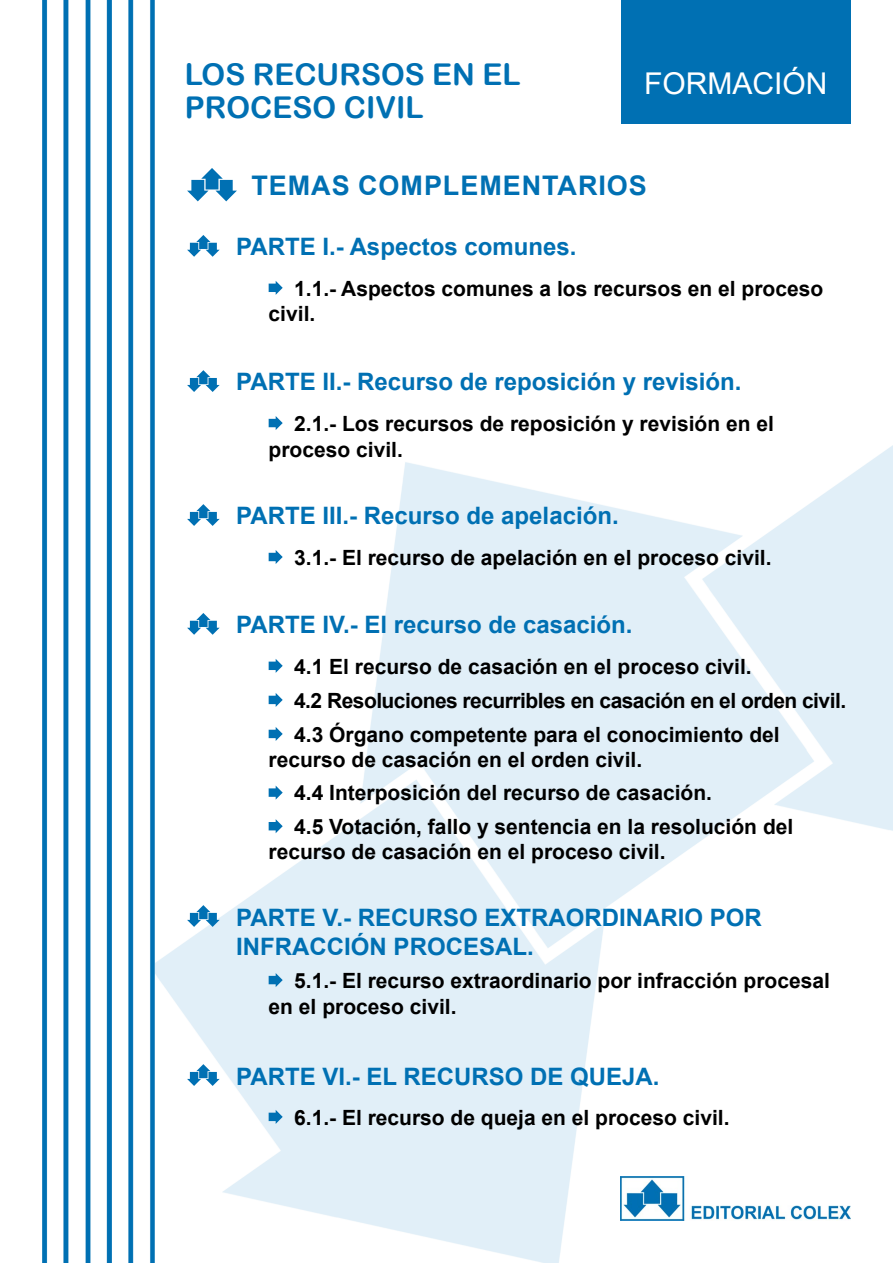
<style>
.page{position:relative;width:893px;height:1263px;background:#fff}
.page>*{position:absolute;margin:0;border:0;box-sizing:border-box;transform-origin:0 0}
.t1{font:30px "Arial Rounded MT Bold";color:#0070b3}
.t2{font:30px "Arial";color:#fff}
.t3{font:700 27px "Arial";letter-spacing:.035em;color:#0070b3}
.t4{font:700 24px/28.8px "Arial";color:#0070b3}
.t5{font:700 21px/33.8px "Arial";color:#000}
</style>
<div class="page">
<img style="left:155px;top:446px;width:738px;height:817px">
<div style="left:621px;top:0;width:229px;height:123px;background:#0070b3"></div>
<img style="left:620px;top:1176px;width:230px;height:44px">
<img style="left:43px;top:0;width:112px;height:1263px">
<svg style="left:187px;top:613px;width:33px;height:22px"></svg>
<svg style="left:187px;top:905px;width:33px;height:22px"></svg>
<svg style="left:187px;top:1064px;width:33px;height:22px"></svg>
<svg style="left:269px;top:659px;width:14px;height:15px"></svg>
<svg style="left:269px;top:693px;width:14px;height:15px"></svg>
<svg style="left:269px;top:727px;width:14px;height:15px"></svg>
<svg style="left:269px;top:786px;width:14px;height:14px"></svg>
<svg style="left:269px;top:819px;width:14px;height:15px"></svg>
<svg style="left:269px;top:973px;width:14px;height:15px"></svg>
<svg style="left:269px;top:1110px;width:14px;height:15px"></svg>
<svg style="left:187px;top:235px;width:33px;height:22px"></svg>
<svg style="left:187px;top:370px;width:33px;height:22px"></svg>
<svg style="left:187px;top:504px;width:33px;height:22px"></svg>
<svg style="left:269px;top:281px;width:14px;height:14px"></svg>
<svg style="left:269px;top:416px;width:14px;height:14px"></svg>
<svg style="left:269px;top:550px;width:14px;height:15px"></svg>
<svg style="left:187px;top:168px;width:50px;height:33px"></svg>
<h1 class="t1" style="left:185px;top:56px;width:337px">LOS RECURSOS EN EL</h1>
<h1 class="t2" style="left:644px;top:63px;width:185px">FORMACIÓN</h1>
<h1 class="t1" style="left:185px;top:89px;width:240px">PROCESO CIVIL</h1>
<p class="t3" style="left:251px;top:166px;width:397px">TEMAS COMPLEMENTARIOS</p>
<p class="t4" style="left:236px;top:232px;width:342px">PARTE I.- Aspectos comunes.</p>
<p class="t5" style="left:269px;top:276px;width:556px;line-height:25.2px;text-indent:26px">1.1.- Aspectos comunes a los recursos en el proceso civil.</p>
<p class="t4" style="left:236px;top:367px;width:507px">PARTE II.- Recurso de reposición y revisión.</p>
<p class="t5" style="left:269px;top:412px;width:507px;line-height:25.2px;text-indent:26px">2.1.- Los recursos de reposición y revisión en el proceso civil.</p>
<p class="t4" style="left:236px;top:501px;width:384px">PARTE III.- Recurso de apelación.</p>
<p class="t5" style="left:294px;top:541px;width:479px">3.1.- El recurso de apelación en el proceso civil.</p>
<p class="t4" style="left:236px;top:610px;width:398px">PARTE IV.- El recurso de casación.</p>
<p class="t5" style="left:294px;top:650px;width:553px">4.1 El recurso de casación en el proceso civil.<br>4.2 Resoluciones recurribles en casación en el orden civil.<br>4.3 Órgano competente para el conocimiento del</p>
<p class="t5" style="left:294px;top:743px;width:501px;text-indent:-26px">recurso de casación en el orden civil.<br>4.4 Interposición del recurso de casación.<br>4.5 Votación, fallo y sentencia en la resolución del</p>
<p class="t5" style="left:269px;top:835px;width:398px">recurso de casación en el proceso civil.</p>
<p class="t4" style="left:236px;top:903px;width:527px">PARTE V.- RECURSO EXTRAORDINARIO POR<br>INFRACCIÓN PROCESAL.</p>
<p class="t5" style="left:269px;top:969px;width:563px;line-height:25.2px;text-indent:26px">5.1.- El recurso extraordinario por infracción procesal en el proceso civil.</p>
<p class="t4" style="left:236px;top:1062px;width:425px">PARTE VI.- EL RECURSO DE QUEJA.</p>
<p class="t5" style="left:294px;top:1101px;width:437px">6.1.- El recurso de queja en el proceso civil.</p>
</div>
